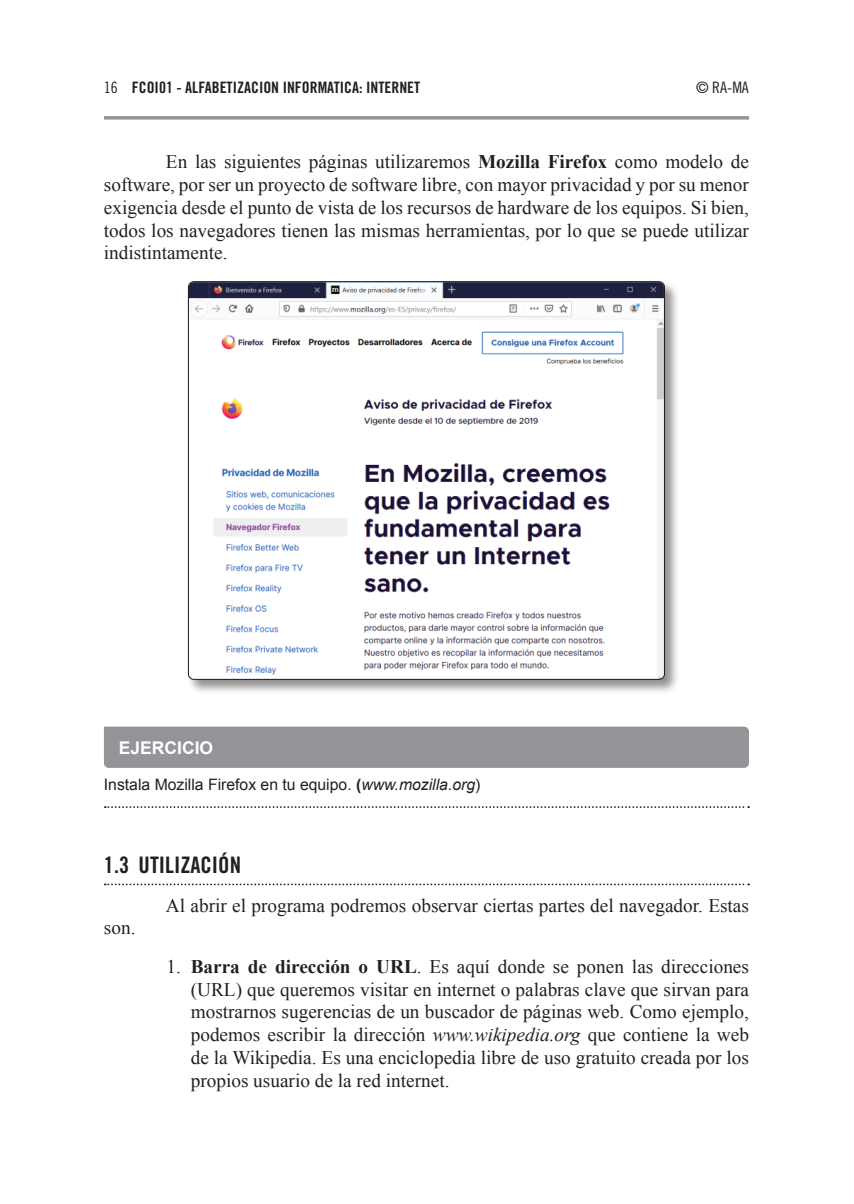
<style>
.page{position:relative;width:854px;height:1204px;background:#fff}
.page>*{position:absolute;margin:0;border:0;box-sizing:border-box;transform-origin:0 0}
.t1{font:22.75px "Trade Gothic LT Std Bd Cn 20";color:#231f20}
.t2{font:19.25px/22.8px "Times New Roman";color:#231f20;text-align:justify}
.t3{font:700 17.5px "Arial";color:#fff}
.t4{font:15.75px "Arial";color:#231f20}
.t5{font:15.75px "Trade Gothic LT Std Bd Cn 20";color:#231f20}
.t6{font:15.75px "Trade Gothic LT Std Cn 18";color:#231f20}
.s1{font-family:"Trade Gothic LT Std Cn 18"}
.s2{font-weight:700}
.s3{font-style:italic}
</style>
<div class="page">
<svg style="left:104px;top:116px;width:645px;height:4px;fill:#989a9d"></svg>
<div style="left:104px;top:726px;width:645px;height:42px;background:#939598"></div>
<svg style="left:105px;top:806px;width:644px;height:2px"></svg>
<svg style="left:105px;top:883px;width:644px;height:2px"></svg>
<div style="left:187px;top:280px;width:493px;height:415px;background:#231f20;opacity:.5"></div>
<img style="left:189px;top:282px;width:475px;height:397px">
<p class="t5" style="left:104px;top:78px;width:318px"><span class="s1">16</span> FCOI01 - ALFABETIZACION INFORMATICA: INTERNET</p>
<p class="t6" style="left:696px;top:78px;width:54px">© RA-MA</p>
<p class="t2" style="left:104px;top:150px;width:646px;text-indent:62px">En las siguientes páginas utilizaremos <span class="s2">Mozilla Firefox</span> como modelo de software, por ser un proyecto de software libre, con mayor privacidad y por su menor exigencia desde el punto de vista de los recursos de hardware de los equipos. Si bien, todos los navegadores tienen las mismas herramientas, por lo que se puede utilizar indistintamente.</p>
<p class="t3" style="left:119px;top:736px;width:96px">EJERCICIO</p>
<p class="t4" style="left:104px;top:774px;width:378px">Instala Mozilla Firefox en tu equipo. <span class="s2">(</span><span class="s3">www.mozilla.org</span>)</p>
<p class="t1" style="left:104px;top:851px;width:139px">1.3 UTILIZACIÓN</p>
<p class="t2" style="left:166px;top:893px;width:584px">Al abrir el programa podremos observar ciertas partes del navegador. Estas</p>
<p class="t2" style="left:104px;top:916px;width:33px">son.</p>
<p class="t2" style="left:191px;top:954px;width:560px;text-indent:-24px">1. <span class="s2">Barra de dirección o URL</span>. Es aquí donde se ponen las direcciones (URL) que queremos visitar en internet o palabras clave que sirvan para mostrarnos sugerencias de un buscador de páginas web. Como ejemplo, podemos escribir la dirección <span class="s3">www.wikipedia.org</span> que contiene la web de la Wikipedia. Es una enciclopedia libre de uso gratuito creada por los propios usuario de la red internet.</p>
</div>
